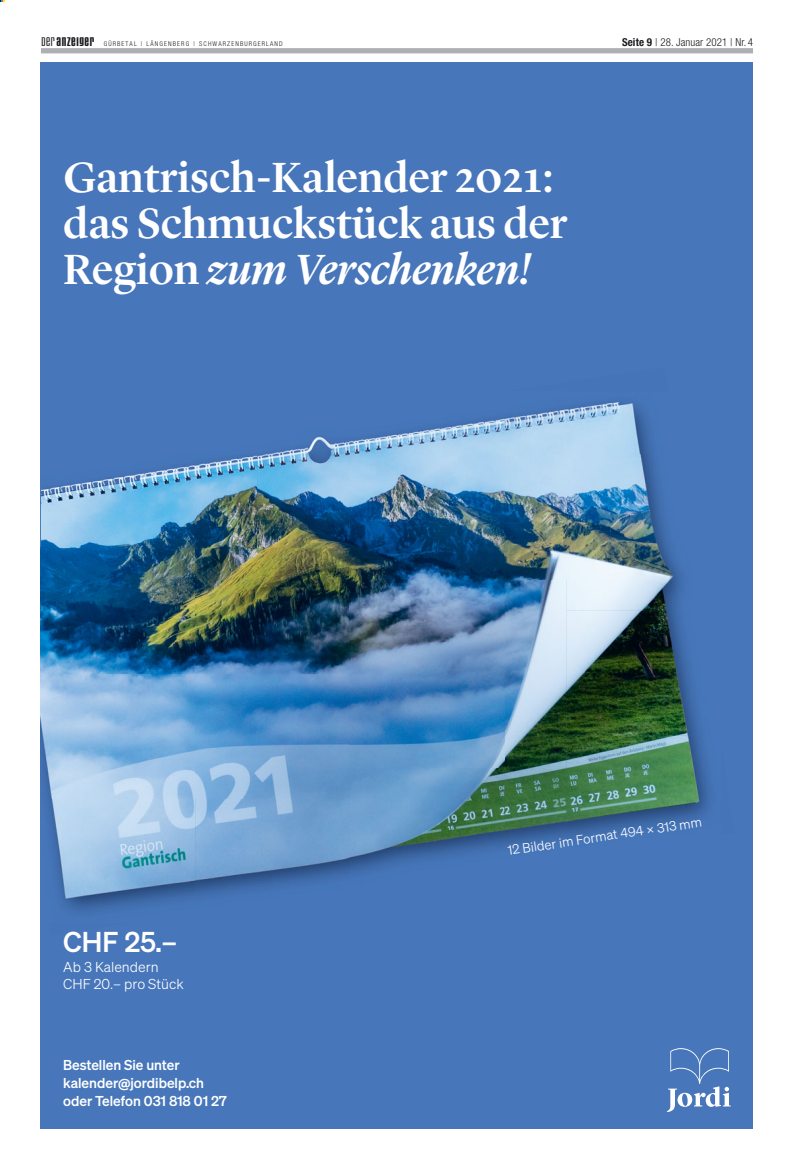
<style>
.page{position:relative;width:794px;height:1166px;background:#fff}
.page>*{position:absolute;margin:0;border:0;box-sizing:border-box;transform-origin:0 0}
.t1{font:500 43.84px/46px "Lyon Display";color:#fff}
.t2{font:28px "Sohne Kraftig";color:#fff}
.t3{font:14px/18.4px "Sohne Kraftig";color:#fff}
.t4{font:14px/16.6px "Sohne Leicht";color:#fff}
.t5{font:13.12px "Sohne Leicht";color:#fff}
.t6{font:13.12px "House Gothic Bold Alt Caps";letter-spacing:.045em;color:#1b1c20}
.t7{font:300 condensed 10.94px "Helvetica Neue";letter-spacing:.01em;color:#1b1c20}
.t8{font:300 condensed 6.56px "Helvetica Neue";letter-spacing:.17em;color:#1b1c20}
.s1{font-family:"House Gothic Light Alt Caps"}
.s2{font-weight:700}
.s3{font-style:italic}
</style>
<div class="page">
<div style="left:41px;top:48px;width:712px;height:5px;background:#aeafb2"></div>
<div style="left:41px;top:62px;width:712px;height:1067px;background:#4776ba"></div>
<img style="left:41px;top:548px;width:154px;height:364px">
<img style="left:195px;top:548px;width:155px;height:348px">
<img style="left:350px;top:417px;width:154px;height:456px">
<img style="left:504px;top:408px;width:62px;height:439px">
<img style="left:566px;top:736px;width:144px;height:101px">
<img style="left:566px;top:611px;width:135px;height:125px">
<img style="left:566px;top:454px;width:116px;height:157px">
<img style="left:41px;top:455px;width:216px;height:93px">
<img style="left:257px;top:436px;width:93px;height:112px">
<img style="left:566px;top:401px;width:87px;height:53px">
<svg style="left:667px;top:1048px;width:63px;height:64px"></svg>
<p class="t6" style="left:41px;top:34px;width:54px"><span class="s1">Der</span> ANZEIGER</p>
<p class="t8" style="left:104px;top:41px;width:180px">GÜRBETAL | LÄNGENBERG | SCHWARZENBURGERLAND</p>
<p class="t7" style="left:622px;top:38px;width:133px"><span class="s2">Seite 9</span> | 28. Januar 2021 | Nr. 4</p>
<p class="t1" style="left:63px;top:158px;width:506px">Gantrisch-Kalender 2021: das Schmuckstück aus der<br>Region <span class="s3">zum Verschenken!</span></p>
<p class="t2" style="left:63px;top:926px;width:115px">CHF 25.–</p>
<p class="t4" style="left:63px;top:959px;width:122px">Ab 3 Kalendern<br>CHF 20.– pro Stück</p>
<p class="t3" style="left:63px;top:1055px;width:165px">Bestellen Sie unter kalender@jordibelp.ch oder Telefon 031 818 01 27</p>
<p class="t5" style="left:507px;top:842px;width:198px;rotate:-8deg">12 Bilder im Format 494 × 313 mm</p>
</div>
